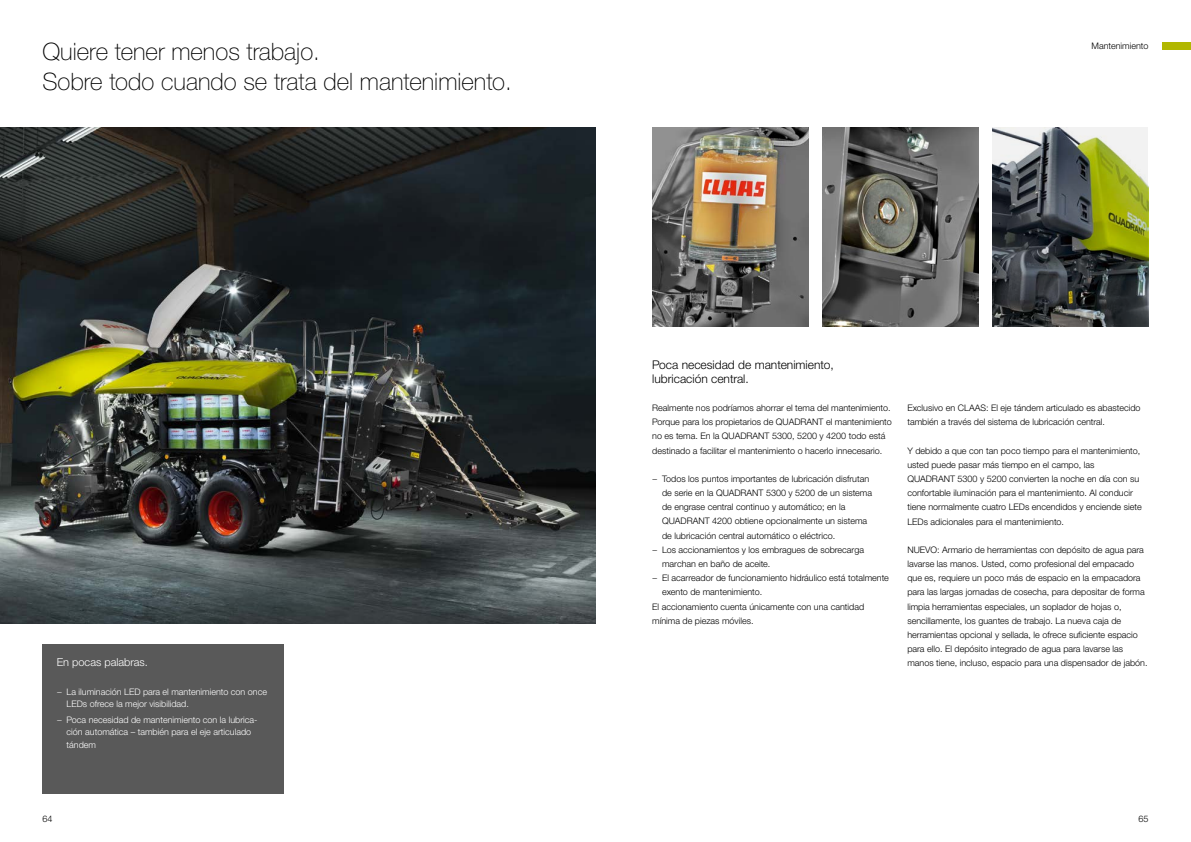
<style>
.page{position:relative;width:1191px;height:842px;background:#fff}
.page>*{position:absolute;margin:0;border:0;box-sizing:border-box;transform-origin:0 0}
.t1{font:100 24px/30px "CLAAS Helvetica Neue";color:#000}
.t2{font:300 12px/14.2px "CLAAS Helvetica Neue";color:#000}
.t3{font:300 11px "CLAAS Helvetica Neue";color:#fff}
.t4{font:300 9px/14.2px "CLAAS Helvetica Neue";color:#000}
.t5{font:300 9px/12.4px "CLAAS Helvetica Neue";color:#fff}
</style>
<div class="page">
<img style="left:0;top:128px;width:595px;height:496px">
<div style="left:1162px;top:43px;width:29px;height:7px;background:#b1b700"></div>
<img style="left:652px;top:128px;width:156px;height:198px">
<img style="left:822px;top:128px;width:156px;height:198px">
<img style="left:992px;top:128px;width:156px;height:198px">
<div style="left:43px;top:644px;width:240px;height:150px;background:#595959"></div>
<h1 class="t1" style="left:43px;top:37px;width:471px">Quiere tener menos trabajo.<br>Sobre todo cuando se trata del mantenimiento.</h1>
<p class="t3" style="left:57px;top:655px;width:93px">En pocas palabras.</p>
<p class="t5" style="left:67px;top:685px;width:202px;text-indent:-10px">− La iluminación LED para el mantenimiento con once<br>LEDs ofrece la mejor visibilidad.</p>
<p class="t5" style="left:67px;top:714px;width:192px;text-indent:-10px">− Poca necesidad de mantenimiento con la lubrica&shy;ción automática – también para el eje articulado tándem</p>
<p class="t4" style="left:1091px;top:39px;width:58px">Mantenimiento</p>
<h2 class="t2" style="left:652px;top:357px;width:183px">Poca necesidad de mantenimiento, lubricación central.</h2>
<p class="t4" style="left:652px;top:401px;width:241px">Realmente nos podríamos ahorrar el tema del mantenimiento.<br>Porque para los propietarios de QUADRANT el mantenimiento no es tema. En la QUADRANT 5300, 5200 y 4200 todo está destinado a facilitar el mantenimiento o hacerlo innecesario.</p>
<p class="t4" style="left:652px;top:472px;width:219px">− Todos los puntos importantes de lubricación disfrutan</p>
<p class="t4" style="left:662px;top:486px;width:211px">de serie en la QUADRANT 5300 y 5200 de un sistema</p>
<p class="t4" style="left:662px;top:500px;width:185px">de engrase central continuo y automático; en la</p>
<p class="t4" style="left:662px;top:514px;width:207px">QUADRANT 4200 obtiene opcionalmente un sistema</p>
<p class="t4" style="left:662px;top:528px;width:175px">de lubricación central automático o eléctrico.</p>
<p class="t4" style="left:652px;top:543px;width:213px">− Los accionamientos y los embragues de sobrecarga</p>
<p class="t4" style="left:662px;top:557px;width:110px">marchan en baño de aceite.</p>
<p class="t4" style="left:652px;top:571px;width:238px">− El acarreador de funcionamiento hidráulico está totalmente</p>
<p class="t4" style="left:662px;top:585px;width:102px">exento de mantenimiento.</p>
<p class="t4" style="left:652px;top:599px;width:213px">El accionamiento cuenta únicamente con una cantidad</p>
<p class="t4" style="left:652px;top:614px;width:103px">mínima de piezas móviles.</p>
<p class="t4" style="left:907px;top:401px;width:235px">Exclusivo en CLAAS: El eje tándem articulado es abastecido también a través del sistema de lubricación central.</p>
<p class="t4" style="left:907px;top:443px;width:236px">Y debido a que con tan poco tiempo para el mantenimiento, usted puede pasar más tiempo en el campo, las QUADRANT 5300 y 5200 convierten la noche en día con su confortable iluminación para el mantenimiento. Al conducir tiene normalmente cuatro LEDs encendidos y enciende siete LEDs adicionales para el mantenimiento.</p>
<p class="t4" style="left:907px;top:543px;width:242px">NUEVO: Armario de herramientas con depósito de agua para lavarse las manos. Usted, como profesional del empacado que es, requiere un poco más de espacio en la empacadora para las largas jornadas de cosecha, para depositar de forma limpia herramientas especiales, un soplador de hojas o, sencillamente, los guantes de trabajo. La nueva caja de herramientas opcional y sellada, le ofrece suficiente espacio para ello. El depósito integrado de agua para lavarse las manos tiene, incluso, espacio para una dispensador de jabón.</p>
<p class="t4" style="left:43px;top:812px;width:12px">64</p>
<p class="t4" style="left:1138px;top:812px;width:12px">65</p>
</div>
